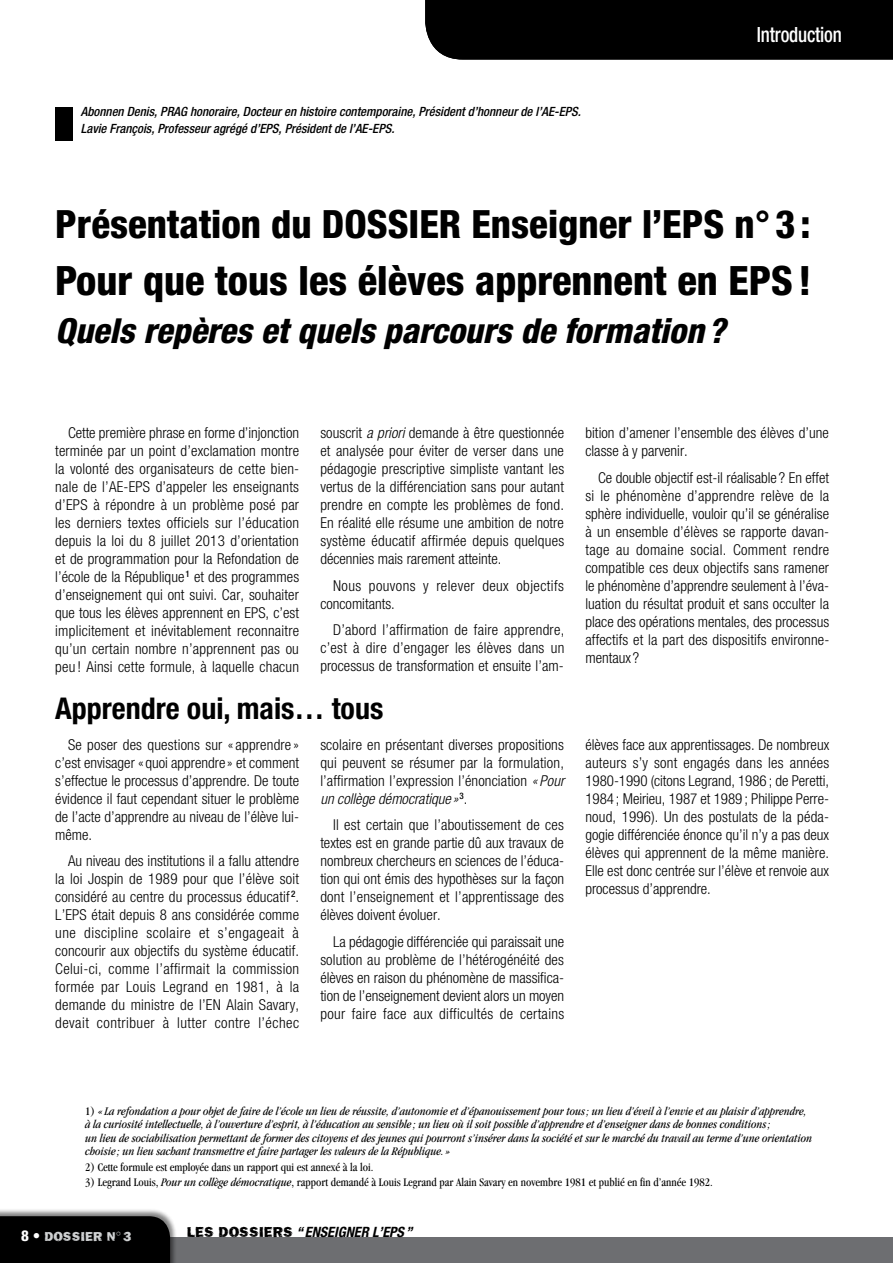
<style>
.page{position:relative;width:893px;height:1263px;background:#fff}
.page>*{position:absolute;margin:0;border:0;box-sizing:border-box;transform-origin:0 0}
.t1{font:800 condensed 40.5px "Helvetica Neue";color:#000}
.t2{font:800 condensed 39px "Helvetica Neue";color:#000}
.t3{font:italic 800 condensed 34.5px "Helvetica Neue";color:#000}
.t4{font:700 condensed 30px "Helvetica Neue";color:#000}
.t5{font:500 condensed 21px "Helvetica Neue";letter-spacing:-.01em;color:#fff;scale:.9 1}
.t6{font:300 condensed 15px/18px "Helvetica Neue";letter-spacing:.01em;color:#000;text-align:justify}
.t7{font:300 condensed 15px/18px "Helvetica Neue";letter-spacing:.03em;color:#000}
.t8{font:italic 700 condensed 14.25px "Helvetica Neue";color:#000}
.t9{font:13.5px "Frankie";color:#d1d3d4}
.t10{font:italic 500 condensed 12.75px/16.5px "Helvetica Neue";color:#000}
.t11{font:italic condensed 12px/13.5px "Garamond";color:#000}
.t12{font:condensed 12px "Garamond";color:#000}
.s1{font-style:italic}
.s2{font-style:normal}
.s3{font-family:"Helvetica Neue";font-weight:800;font-stretch:condensed;font-size:15px;color:#fff}
.s4{font-family:"Frankie";font-weight:400;font-style:normal;font-stretch:normal;font-size:15px}
</style>
<div class="page">
<div style="left:0;top:1237px;width:893px;height:26px;background:#6d6e71"></div>
<div style="left:0;top:1208px;width:177px;height:55px;background:#000;opacity:.5"></div>
<div style="left:0;top:1216px;width:170px;height:47px;background:#000"></div>
<div style="left:425px;top:0;width:468px;height:60px;background:#000"></div>
<div style="left:55px;top:107px;width:17px;height:33px;background:#000"></div>
<p class="t10" style="left:81px;top:103px;width:502px">Abonnen Denis, PRAG honoraire, Docteur en histoire contemporaine, Président d’honneur de l’AE-EPS.<br>Lavie François, Professeur agrégé d’EPS, Président de l’AE-EPS.</p>
<h3 class="t5" style="left:757px;top:22px;width:96px">Introduction</h3>
<h2 class="t2" style="left:55px;top:200px;width:757px">Présentation du DOSSIER Enseigner l’EPS n°3:</h2>
<h1 class="t1" style="left:55px;top:255px;width:758px">Pour que tous les élèves apprennent en EPS!</h1>
<h3 class="t3" style="left:55px;top:309px;width:672px">Quels repères et quels parcours de formation?</h3>
<p class="t6" style="left:55px;top:424px;width:245px;text-indent:13px">Cette première phrase en forme d’injonction terminée par un point d’exclamation montre la volonté des organisateurs de cette bien&shy;nale de l’AE-EPS d’appeler les enseignants d’EPS à répondre à un problème posé par les derniers textes officiels sur l’éducation depuis la loi du 8 juillet 2013 d’orientation et de programmation pour la Refondation de l’école de la République<sup>1</sup> et des programmes d’enseignement qui ont suivi. Car, souhaiter que tous les élèves apprennent en EPS, c’est implicitement et inévitablement reconnaitre qu’un certain nombre n’apprennent pas ou peu ! Ainsi cette formule, à laquelle chacun</p>
<p class="t6" style="left:320px;top:424px;width:245px">souscrit <span class="s1">a priori</span> demande à être questionnée et analysée pour éviter de verser dans une pédagogie prescriptive simpliste vantant les vertus de la différenciation sans pour autant prendre en compte les problèmes de fond.<br>En réalité elle résume une ambition de notre système éducatif affirmée depuis quelques décennies mais rarement atteinte.</p>
<p class="t7" style="left:320px;top:576px;width:245px;text-indent:13px">Nous pouvons y relever deux objectifs concomitants.</p>
<p class="t6" style="left:320px;top:621px;width:245px;text-indent:13px">D’abord l’affirmation de faire apprendre, c’est à dire d’engager les élèves dans un processus de transformation et ensuite l’am-</p>
<h3 class="t4" style="left:55px;top:690px;width:330px">Apprendre oui, mais… tous</h3>
<p class="t6" style="left:55px;top:735px;width:246px;text-indent:13px">Se poser des questions sur « apprendre » c’est envisager « quoi apprendre » et comment s’effectue le processus d’apprendre. De toute évidence il faut cependant situer le problème de l’acte d’apprendre au niveau de l’élève lui&shy;même.</p>
<p class="t6" style="left:55px;top:852px;width:245px;text-indent:13px">Au niveau des institutions il a fallu attendre la loi Jospin de 1989 pour que l’élève soit considéré au centre du processus éducatif <sup>2</sup>.<br>L’EPS était depuis 8 ans considérée comme une discipline scolaire et s’engageait à concourir aux objectifs du système éducatif.<br>Celui-ci, comme l’affirmait la commission formée par Louis Legrand en 1981, à la demande du ministre de l’EN Alain Savary, devait contribuer à lutter contre l’échec</p>
<p class="t6" style="left:320px;top:735px;width:245px">scolaire en présentant diverses propositions qui peuvent se résumer par la formulation, l’affirmation l’expression l’énonciation <span class="s1">« Pour un collège démocratique »</span> <sup>3</sup>.</p>
<p class="t6" style="left:320px;top:816px;width:245px;text-indent:13px">Il est certain que l’aboutissement de ces textes est en grande partie dû aux travaux de nombreux chercheurs en sciences de l’éduca&shy;tion qui ont émis des hypothèses sur la façon dont l’enseignement et l’apprentissage des élèves doivent évoluer.</p>
<p class="t6" style="left:320px;top:932px;width:245px;text-indent:13px">La pédagogie différenciée qui paraissait une solution au problème de l’hétérogénéité des élèves en raison du phénomène de massifica&shy;tion de l’enseignement devient alors un moyen pour faire face aux difficultés de certains</p>
<p class="t6" style="left:585px;top:424px;width:245px">bition d’amener l’ensemble des élèves d’une classe à y parvenir.</p>
<p class="t6" style="left:585px;top:468px;width:245px;text-indent:13px">Ce double objectif est-il réalisable ? En effet si le phénomène d’apprendre relève de la sphère individuelle, vouloir qu’il se généralise à un ensemble d’élèves se rapporte davan&shy;tage au domaine social. Comment rendre compatible ces deux objectifs sans ramener le phénomène d’apprendre seulement à l’éva&shy;luation du résultat produit et sans occulter la place des opérations mentales, des processus affectifs et la part des dispositifs environne&shy;mentaux ?</p>
<p class="t6" style="left:585px;top:735px;width:245px">élèves face aux apprentissages. De nombreux auteurs s’y sont engagés dans les années 1980-1990 (citons Legrand, 1986 ; de Peretti, 1984 ; Meirieu, 1987 et 1989 ; Philippe Perre&shy;noud, 1996). Un des postulats de la péda&shy;gogie différenciée énonce qu’il n’y a pas deux élèves qui apprennent de la même manière.<br>Elle est donc centrée sur l’élève et renvoie aux processus d’apprendre.</p>
<p class="t11" style="left:85px;top:1104px;width:729px"><span class="s2">1)</span> « La refondation a pour objet de faire de l’école un lieu de réussite, d’autonomie et d’épanouissement pour tous; un lieu d’éveil à l’envie et au plaisir d’apprendre, à la curiosité intellectuelle, à l’ouverture d’esprit, à l’éducation au sensible; un lieu où il soit possible d’apprendre et d’enseigner dans de bonnes conditions;<br>un lieu de sociabilisation permettant de former des citoyens et des jeunes qui pourront s’insérer dans la société et sur le marché du travail au terme d’une orientation choisie; un lieu sachant transmettre et faire partager les valeurs de la République. »</p>
<p class="t12" style="left:85px;top:1160px;width:290px">2) Cette formule est employée dans un rapport qui est annexé à la loi.</p>
<p class="t12" style="left:85px;top:1176px;width:629px">3) Legrand Louis, <span class="s1">Pour un collège démocratique</span>, rapport demandé à Louis Legrand par Alain Savary en novembre 1981 et publié en fin d’année 1982.</p>
<p class="t9" style="left:21px;top:1228px;width:111px"><span class="s3">8 •</span> DOSSIER N°3</p>
<p class="t8" style="left:187px;top:1223px;width:227px"><span class="s4">LES DOSSIERS</span> “ ENSEIGNER L’EPS”</p>
</div>
